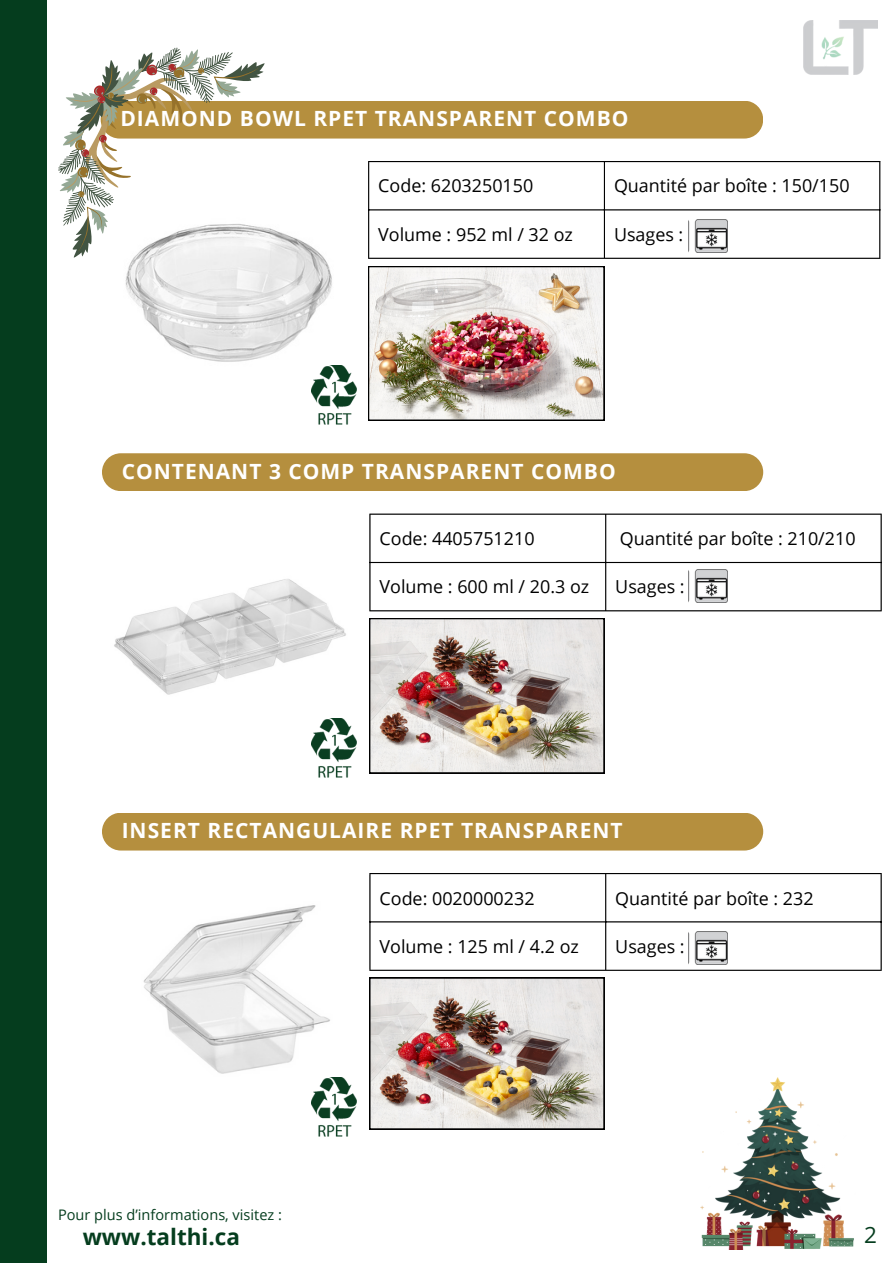
<style>
.page{position:relative;width:893px;height:1264px;background:#fff}
.page>*{position:absolute;margin:0;border:0;box-sizing:border-box;transform-origin:0 0}
.t1{font:700 22.5px "Open Sans";color:#053d1e}
.t2{font:22.5px "Open Sans";color:#053d1e}
.t3{font:700 21px "Open Sans";letter-spacing:.05em;color:#fff}
.t4{font:17.85px "Open Sans";color:#000}
.t5{font:14.55px "Open Sans";color:#053d1e}
</style>
<div class="page">
<div style="left:0;top:0;width:47px;height:1262px;background:#053d1e"></div>
<img style="left:803px;top:21px;width:74px;height:54px">
<div style="left:101px;top:101px;width:662px;height:37px;background:#b58f3e;border-radius:19px"></div>
<hr style="left:368px;top:162px;width:1px;height:96px;background:#000">
<hr style="left:604px;top:162px;width:1px;height:96px;background:#000">
<hr style="left:879px;top:162px;width:1px;height:96px;background:#000">
<hr style="left:368px;top:161px;width:512px;height:1px;background:#000">
<hr style="left:368px;top:209px;width:512px;height:1px;background:#000">
<hr style="left:368px;top:258px;width:512px;height:1px;background:#000">
<img style="left:125px;top:227px;width:207px;height:167px">
<div style="left:102px;top:453px;width:661px;height:38px;background:#b58f3e;border-radius:19px"></div>
<hr style="left:369px;top:514px;width:1px;height:96px;background:#000">
<hr style="left:605px;top:514px;width:1px;height:96px;background:#000">
<hr style="left:880px;top:514px;width:1px;height:96px;background:#000">
<hr style="left:369px;top:513px;width:512px;height:1px;background:#000">
<hr style="left:369px;top:562px;width:512px;height:1px;background:#000">
<hr style="left:369px;top:610px;width:512px;height:1px;background:#000">
<img style="left:114px;top:579px;width:232px;height:116px">
<div style="left:102px;top:812px;width:661px;height:38px;background:#b58f3e;border-radius:19px"></div>
<hr style="left:369px;top:874px;width:1px;height:95px;background:#000">
<hr style="left:605px;top:874px;width:1px;height:95px;background:#000">
<hr style="left:880px;top:874px;width:1px;height:95px;background:#000">
<hr style="left:369px;top:873px;width:512px;height:1px;background:#000">
<hr style="left:369px;top:921px;width:512px;height:1px;background:#000">
<hr style="left:369px;top:969px;width:512px;height:1px;background:#000">
<img style="left:143px;top:905px;width:187px;height:201px">
<img style="left:312px;top:365px;width:45px;height:60px">
<img style="left:312px;top:718px;width:45px;height:60px">
<img style="left:312px;top:1077px;width:45px;height:60px">
<img style="left:368px;top:266px;width:236px;height:154px">
<img style="left:369px;top:977px;width:235px;height:152px">
<svg style="left:58px;top:48px;width:207px;height:210px"></svg>
<img style="left:700px;top:1077px;width:154px;height:172px">
<img style="left:688px;top:931px;width:39px;height:33px">
<img style="left:688px;top:570px;width:39px;height:32px">
<img style="left:688px;top:219px;width:39px;height:33px">
<img style="left:369px;top:618px;width:235px;height:155px">
<p class="t3" style="left:120px;top:104px;width:509px">DIAMOND BOWL RPET TRANSPARENT COMBO</p>
<p class="t4" style="left:378px;top:173px;width:156px">Code: 6203250150</p>
<p class="t4" style="left:614px;top:173px;width:237px">Quantité par boîte : 150/150</p>
<p class="t4" style="left:378px;top:222px;width:196px">Volume : 952 ml / 32 oz</p>
<p class="t4" style="left:614px;top:222px;width:71px">Usages :</p>
<p class="t3" style="left:122px;top:456px;width:495px">CONTENANT 3 COMP TRANSPARENT COMBO</p>
<p class="t4" style="left:379px;top:526px;width:156px">Code: 4405751210</p>
<p class="t4" style="left:620px;top:526px;width:237px">Quantité par boîte : 210/210</p>
<p class="t4" style="left:379px;top:574px;width:211px">Volume : 600 ml / 20.3 oz</p>
<p class="t4" style="left:615px;top:574px;width:71px">Usages :</p>
<p class="t3" style="left:122px;top:816px;width:502px">INSERT RECTANGULAIRE RPET TRANSPARENT</p>
<p class="t4" style="left:379px;top:885px;width:156px">Code: 0020000232</p>
<p class="t4" style="left:615px;top:885px;width:200px">Quantité par boîte : 232</p>
<p class="t4" style="left:379px;top:933px;width:201px">Volume : 125 ml / 4.2 oz</p>
<p class="t4" style="left:615px;top:933px;width:71px">Usages :</p>
<p class="t5" style="left:58px;top:1204px;width:225px">Pour plus d’informations, visitez :</p>
<p class="t1" style="left:83px;top:1220px;width:159px">www.talthi.ca</p>
<p class="t2" style="left:864px;top:1218px;width:14px">2</p>
</div>
